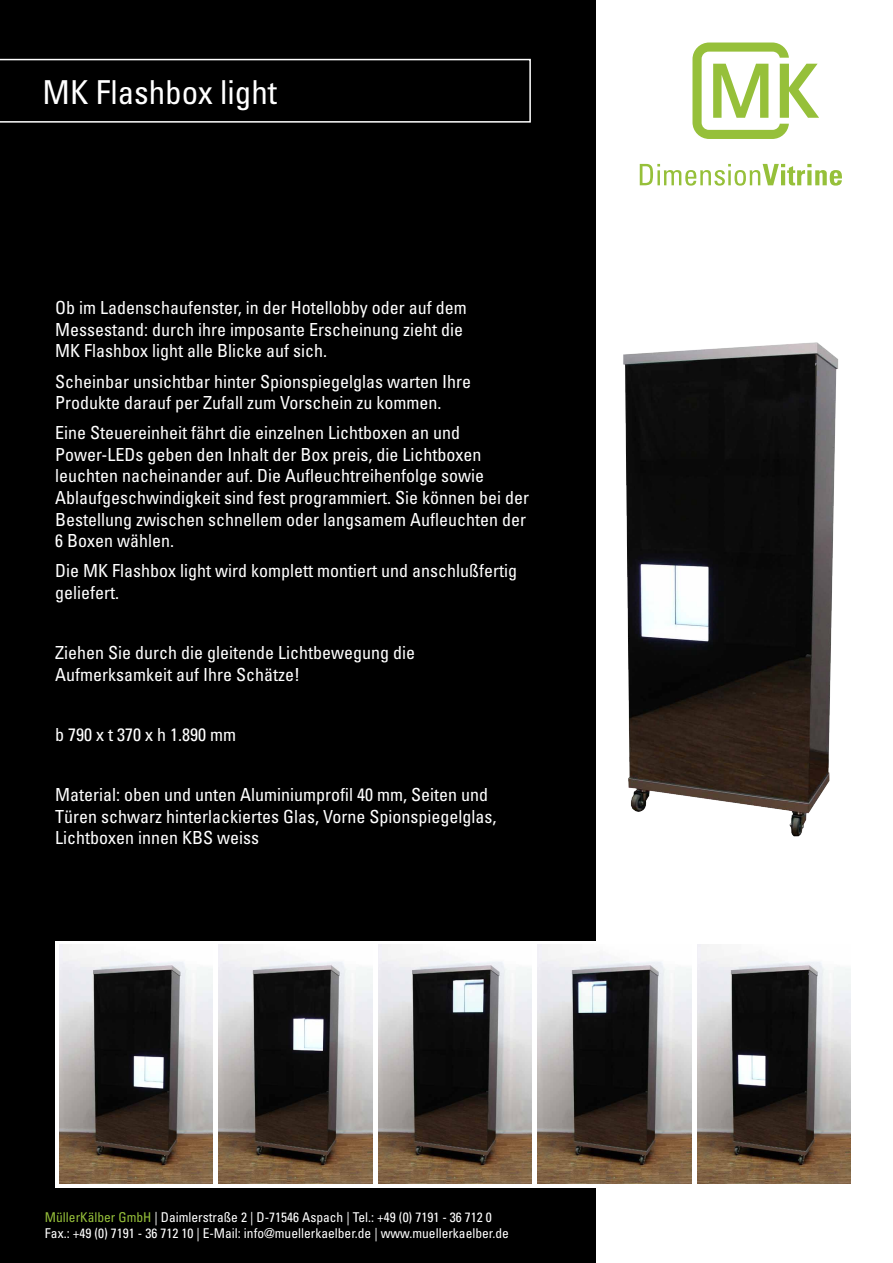
<style>
.page{position:relative;width:893px;height:1263px;background:#fff}
.page>*{position:absolute;margin:0;border:0;box-sizing:border-box;transform-origin:0 0}
.t1{font:condensed 33px "Univers LT";color:#fff}
.t2{font:condensed 18px/21.6px "Univers LT";color:#fff}
.t3{font:condensed 13.5px/16.2px "Univers LT";color:#fff}
.s1{color:#96c03a}
</style>
<div class="page">
<div style="left:0;top:0;width:595px;height:1263px;background:#000"></div>
<svg style="left:692px;top:43px;width:127px;height:96px"></svg>
<svg style="left:640px;top:164px;width:202px;height:22px"></svg>
<div style="left:55px;top:941px;width:795px;height:246px;background:#fff"></div>
<svg style="left:0;top:59px;width:531px;height:64px"></svg>
<img style="left:60px;top:944px;width:153px;height:240px">
<img style="left:623px;top:342px;width:216px;height:495px">
<img style="left:219px;top:944px;width:153px;height:240px">
<img style="left:378px;top:944px;width:153px;height:240px">
<img style="left:538px;top:944px;width:153px;height:240px">
<img style="left:697px;top:944px;width:153px;height:240px">
<h1 class="t1" style="left:43px;top:71px;width:236px">MK Flashbox light</h1>
<p class="t2" style="left:55px;top:297px;width:413px">Ob im Ladenschaufenster, in der Hotellobby oder auf dem<br>Messestand: durch ihre imposante Erscheinung zieht die<br>MK Flashbox light alle Blicke auf sich.</p>
<p class="t2" style="left:55px;top:370px;width:417px">Scheinbar unsichtbar hinter Spionspiegelglas warten Ihre<br>Produkte darauf per Zufall zum Vorschein zu kommen.</p>
<p class="t2" style="left:55px;top:422px;width:475px">Eine Steuereinheit fährt die einzelnen Lichtboxen an und Power-LEDs geben den Inhalt der Box preis, die Lichtboxen leuchten nacheinander auf. Die Aufleuchtreihenfolge sowie Ablaufgeschwindigkeit sind fest programmiert. Sie können bei der Bestellung zwischen schnellem oder langsamem Aufleuchten der 6 Boxen wählen.</p>
<p class="t2" style="left:55px;top:560px;width:463px">Die MK Flashbox light wird komplett montiert und anschlußfertig geliefert.</p>
<p class="t2" style="left:55px;top:642px;width:361px">Ziehen Sie durch die gleitende Lichtbewegung die<br>Aufmerksamkeit auf Ihre Schätze!</p>
<p class="t2" style="left:55px;top:723px;width:182px">b 790 x t 370 x h 1.890 mm</p>
<p class="t2" style="left:55px;top:784px;width:443px">Material: oben und unten Aluminiumprofil 40 mm, Seiten und<br>Türen schwarz hinterlackiertes Glas, Vorne Spionspiegelglas,<br>Lichtboxen innen KBS weiss</p>
<p class="t3" style="left:45px;top:1209px;width:466px"><span class="s1">MüllerKälber GmbH</span> | Daimlerstraße 2 | D-71546 Aspach | Tel.: +49 (0) 7191 - 36 712 0<br>Fax.: +49 (0) 7191 - 36 712 10 | E-Mail: info@muellerkaelber.de | www.muellerkaelber.de</p>
</div>
